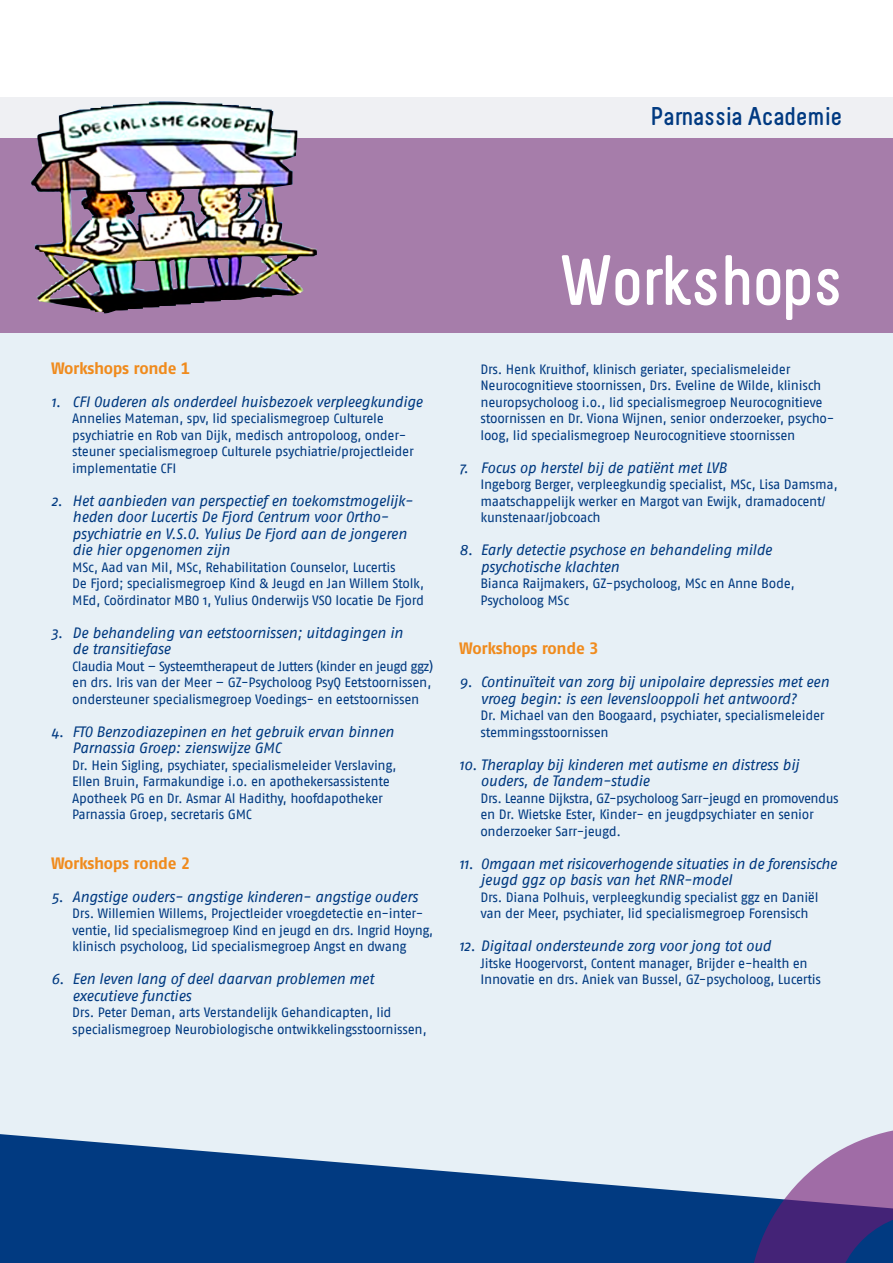
<style>
.page{position:relative;width:893px;height:1263px;background:#fff}
.page>*{position:absolute;margin:0;border:0;box-sizing:border-box;transform-origin:0 0}
.t1{font:700 71.1px "Melbourne";color:#fff}
.t2{font:700 25.65px "Melbourne";color:#013a81}
.t3{font:16.5px "Fago No Bold TF";letter-spacing:-.02em;color:#f08b1d}
.t4{font:italic 15px/16.5px "Fago No";letter-spacing:-.025em;color:#013a81}
.t5{font:13.5px/16.5px "Fago No";letter-spacing:-.025em;color:#013a81}
</style>
<div class="page">
<div style="left:0;top:323px;width:893px;height:940px;background:#e7f0f6"></div>
<div style="left:0;top:97px;width:893px;height:42px;background:#eff0f3"></div>
<div style="left:0;top:138px;width:893px;height:194px;background:#a67daa"></div>
<img style="left:30px;top:101px;width:287px;height:213px">
<svg style="left:0;top:1134px;width:724px;height:129px;fill:#013a81"></svg>
<svg style="left:724px;top:1130px;width:169px;height:133px"></svg>
<h2 class="t2" style="left:651px;top:103px;width:193px">Parnassia Academie</h2>
<p class="t3" style="left:51px;top:358px;width:141px">Workshops ronde 1</p>
<p class="t4" style="left:51px;top:393px;width:373px">1. CFI Ouderen als onderdeel huisbezoek verpleegkundige</p>
<p class="t5" style="left:72px;top:410px;width:343px">Annelies Mateman, spv, lid specialismegroep Culturele psychiatrie en Rob van Dijk, medisch antropoloog, onder&shy;steuner specialismegroep Culturele psychiatrie/projectleider implementatie CFI</p>
<p class="t4" style="left:72px;top:492px;width:342px;text-indent:-21px">2. Het aanbieden van perspectief en toekomstmogelijk&shy;heden door Lucertis De Fjord Centrum voor Ortho&shy;psychiatrie en V.S.O. Yulius De Fjord aan de jongeren die hier opgenomen zijn</p>
<p class="t5" style="left:72px;top:559px;width:353px">MSc, Aad van Mil, MSc, Rehabilitation Counselor, Lucertis<br>De Fjord; specialismegroep Kind &amp; Jeugd en Jan Willem Stolk,<br>MEd, Coördinator MBO 1, Yulius Onderwijs VSO locatie De Fjord</p>
<p class="t4" style="left:72px;top:624px;width:332px;text-indent:-21px">3. De behandeling van eetstoornissen; uitdagingen in de transitiefase</p>
<p class="t5" style="left:72px;top:658px;width:362px">Claudia Mout – Systeemtherapeut de Jutters (kinder en jeugd ggz) en drs. Iris van der Meer – GZ-Psycholoog PsyQ Eetstoornissen, ondersteuner specialismegroep Voedings- en eetstoornissen</p>
<p class="t4" style="left:72px;top:723px;width:323px;text-indent:-21px">4. FTO Benzodiazepinen en het gebruik ervan binnen<br>Parnassia Groep: zienswijze GMC</p>
<p class="t5" style="left:72px;top:757px;width:326px">Dr. Hein Sigling, psychiater, specialismeleider Verslaving, Ellen Bruin, Farmakundige i.o. en apothekersassistente Apotheek PG en Dr. Asmar Al Hadithy, hoofdapotheker Parnassia Groep, secretaris GMC</p>
<p class="t3" style="left:51px;top:853px;width:141px">Workshops ronde 2</p>
<p class="t4" style="left:51px;top:888px;width:368px">5. Angstige ouders- angstige kinderen- angstige ouders</p>
<p class="t5" style="left:72px;top:905px;width:363px">Drs. Willemien Willems, Projectleider vroegdetectie en-inter&shy;ventie, lid specialismegroep Kind en jeugd en drs. Ingrid Hoyng, klinisch psycholoog, Lid specialismegroep Angst en dwang</p>
<p class="t4" style="left:72px;top:971px;width:303px;text-indent:-21px">6. Een leven lang of deel daarvan problemen met executieve functies</p>
<p class="t5" style="left:72px;top:1004px;width:356px">Drs. Peter Deman, arts Verstandelijk Gehandicapten, lid specialismegroep Neurobiologische ontwikkelingsstoornissen,</p>
<h1 class="t1" style="left:558px;top:243px;width:286px">Workshops</h1>
<p class="t5" style="left:480px;top:361px;width:355px">Drs. Henk Kruithof, klinisch geriater, specialismeleider Neurocognitieve stoornissen, Drs. Eveline de Wilde, klinisch neuropsycholoog i.o., lid specialismegroep Neurocognitieve stoornissen en Dr. Viona Wijnen, senior onderzoeker, psycho&shy;loog, lid specialismegroep Neurocognitieve stoornissen</p>
<p class="t4" style="left:459px;top:459px;width:269px">7. Focus op herstel bij de patiënt met LVB</p>
<p class="t5" style="left:480px;top:476px;width:359px">Ingeborg Berger, verpleegkundig specialist, MSc, Lisa Damsma, maatschappelijk werker en Margot van Ewijk, dramadocent/ kunstenaar/jobcoach</p>
<p class="t4" style="left:480px;top:542px;width:293px;text-indent:-21px">8. Early detectie psychose en behandeling milde psychotische klachten</p>
<p class="t5" style="left:480px;top:575px;width:316px">Bianca Raijmakers, GZ-psycholoog, MSc en Anne Bode,<br>Psycholoog MSc</p>
<p class="t3" style="left:459px;top:639px;width:141px">Workshops ronde 3</p>
<p class="t4" style="left:480px;top:674px;width:350px;text-indent:-21px">9. Continuïteit van zorg bij unipolaire depressies met een vroeg begin: is een levenslooppoli het antwoord?</p>
<p class="t5" style="left:480px;top:707px;width:346px">Dr. Michael van den Boogaard, psychiater, specialismeleider stemmingsstoornissen</p>
<p class="t4" style="left:480px;top:756px;width:320px;text-indent:-21px">10. Theraplay bij kinderen met autisme en distress bij ouders, de Tandem-studie</p>
<p class="t5" style="left:480px;top:790px;width:360px">Drs. Leanne Dijkstra, GZ-psycholoog Sarr-jeugd en promovendus en Dr. Wietske Ester, Kinder- en jeugdpsychiater en senior onderzoeker Sarr-jeugd.</p>
<p class="t4" style="left:480px;top:855px;width:358px;text-indent:-21px">11. Omgaan met risicoverhogende situaties in de forensische jeugd ggz op basis van het RNR-model</p>
<p class="t5" style="left:480px;top:889px;width:340px">Drs. Diana Polhuis, verpleegkundig specialist ggz en Daniël van der Meer, psychiater, lid specialismegroep Forensisch</p>
<p class="t4" style="left:459px;top:938px;width:313px">12. Digitaal ondersteunde zorg voor jong tot oud</p>
<p class="t5" style="left:480px;top:955px;width:342px">Jitske Hoogervorst, Content manager, Brijder e-health en<br>Innovatie en drs. Aniek van Bussel, GZ-psycholoog, Lucertis</p>
</div>
